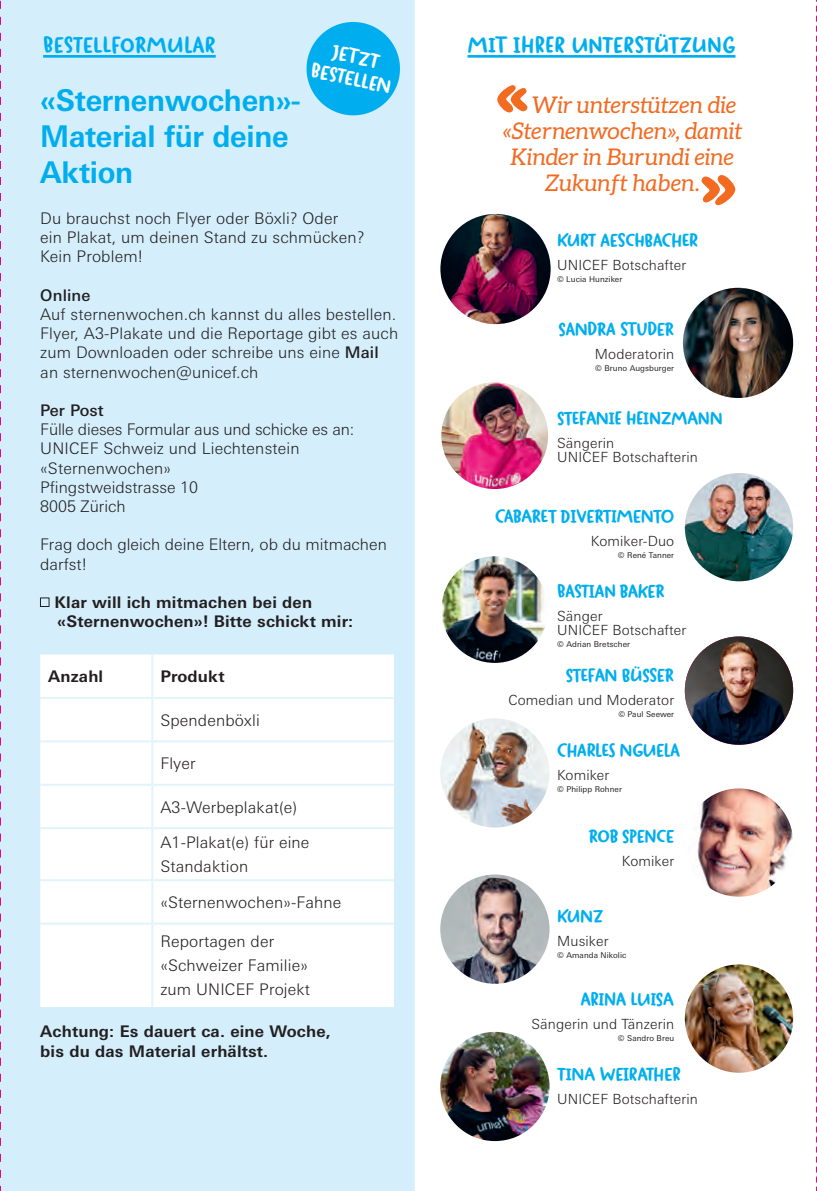
<style>
.page{position:relative;width:817px;height:1191px;background:#fff}
.page>*{position:absolute;margin:0;border:0;box-sizing:border-box;transform-origin:0 0}
.t1{font:700 30px/36px "Univers Next Pro";letter-spacing:-.01em;color:#00aeef;scale:.95 1}
.t2{font:italic 23px "Aleo";color:#f36a21}
.t3{font:700 22px "Duffy Script";letter-spacing:.02em;color:#00aeef}
.t4{font:700 20px/22px "Duffy Script";color:#fff;text-align:center}
.t5{font:700 18px "Duffy Script";letter-spacing:-.01em;color:#00aeef}
.t6{font:300 16px/19.2px "Univers Next Pro";letter-spacing:.01em;color:#231f20}
.t7{font:700 16px/19.2px "Univers Next Pro";letter-spacing:.01em;color:#231f20}
.t8{font:500 16px "Univers Next Pro";letter-spacing:.01em;color:#231f20}
.t9{font:300 14px/14px "Univers Next Pro";letter-spacing:.01em;color:#231f20}
.t10{font:8px "Univers Next Pro";letter-spacing:.01em;color:#231f20}
.s1{font-weight:500}
</style>
<div class="page">
<div style="left:1px;top:0;width:413px;height:1191px;background:#d4effb"></div>
<div style="left:40px;top:598px;width:9px;height:8px;border:1px solid #231f20"></div>
<svg style="left:40px;top:654px;width:354px;height:353px"></svg>
<hr style="left:151px;top:654px;width:2px;height:43px;background:#e1f4fc">
<hr style="left:40px;top:697px;width:112px;height:2px;background:#e1f4fc">
<hr style="left:40px;top:740px;width:112px;height:2px;background:#e1f4fc">
<hr style="left:40px;top:784px;width:112px;height:2px;background:#e1f4fc">
<hr style="left:40px;top:827px;width:112px;height:2px;background:#e1f4fc">
<hr style="left:40px;top:879px;width:112px;height:2px;background:#e1f4fc">
<hr style="left:151px;top:699px;width:2px;height:41px;background:#e1f4fc">
<hr style="left:151px;top:742px;width:2px;height:42px;background:#e1f4fc">
<hr style="left:151px;top:786px;width:2px;height:41px;background:#e1f4fc">
<hr style="left:151px;top:829px;width:2px;height:50px;background:#e1f4fc">
<hr style="left:151px;top:881px;width:2px;height:41px;background:#e1f4fc">
<hr style="left:152px;top:697px;width:242px;height:2px;background:#e1f4fc">
<hr style="left:152px;top:740px;width:242px;height:2px;background:#e1f4fc">
<hr style="left:152px;top:784px;width:242px;height:2px;background:#e1f4fc">
<hr style="left:152px;top:827px;width:242px;height:2px;background:#e1f4fc">
<hr style="left:152px;top:879px;width:242px;height:2px;background:#e1f4fc">
<hr style="left:40px;top:922px;width:112px;height:2px;background:#e1f4fc">
<hr style="left:151px;top:924px;width:2px;height:83px;background:#e1f4fc">
<hr style="left:152px;top:922px;width:242px;height:2px;background:#e1f4fc">
<hr style="left:43px;top:55px;width:173px;height:3px;background:#00aeef">
<svg style="left:701px;top:175px;width:34px;height:30px"></svg>
<svg style="left:302px;top:17px;width:102px;height:103px;background:#49c4f3"></svg>
<hr style="left:467px;top:55px;width:268px;height:3px;background:#00aeef">
<svg style="left:497px;top:85px;width:30px;height:27px"></svg>
<img style="left:441px;top:556px;width:107px;height:107px;border-radius:53px">
<img style="left:682px;top:288px;width:111px;height:110px;border-radius:55px">
<img style="left:440px;top:214px;width:110px;height:110px;border-radius:55px">
<img style="left:684px;top:473px;width:109px;height:108px;border-radius:54px">
<img style="left:684px;top:636px;width:109px;height:109px;border-radius:54px">
<img style="left:440px;top:718px;width:109px;height:109px;border-radius:55px">
<img style="left:684px;top:964px;width:109px;height:108px;border-radius:54px">
<img style="left:684px;top:788px;width:109px;height:108px;border-radius:54px">
<img style="left:440px;top:874px;width:109px;height:109px;border-radius:55px">
<img style="left:440px;top:1031px;width:109px;height:110px;border-radius:55px">
<img style="left:441px;top:382px;width:107px;height:107px;border-radius:53px">
<svg style="left:0;top:0;width:1px;height:1191px"></svg>
<h3 class="t3" style="left:43px;top:31px;width:174px">BESTELLFORMULAR</h3>
<p class="t4" style="left:318px;top:38px;width:82px;rotate:12deg">JETZT<br>BESTELLEN</p>
<h1 class="t1" style="left:40px;top:82px;width:275px">«Sternenwochen»-<br>Material für deine<br>Aktion</h1>
<p class="t6" style="left:40px;top:209px;width:326px">Du brauchst noch Flyer oder Böxli? Oder<br>ein Plakat, um deinen Stand zu schmücken?<br>Kein Problem!</p>
<p class="t8" style="left:40px;top:286px;width:52px">Online</p>
<p class="t6" style="left:40px;top:305px;width:359px">Auf sternenwochen.ch kannst du alles bestellen.<br>Flyer, A3-Plakate und die Reportage gibt es auch zum Downloaden oder schreibe uns eine <span class="s1">Mail </span>an sternenwochen@unicef.ch</p>
<p class="t8" style="left:40px;top:401px;width:65px">Per Post</p>
<p class="t6" style="left:40px;top:420px;width:315px">Fülle dieses Formular aus und schicke es an:<br>UNICEF Schweiz und Liechtenstein «Sternenwochen»<br>Pfingstweidstrasse 10<br>8005 Zürich</p>
<p class="t6" style="left:40px;top:535px;width:348px">Frag doch gleich deine Eltern, ob du mitmachen darfst!</p>
<p class="t7" style="left:55px;top:593px;width:300px">Klar will ich mitmachen bei den «Sternenwochen»! Bitte schickt mir:</p>
<p class="t7" style="left:48px;top:667px;width:56px">Anzahl</p>
<p class="t7" style="left:160px;top:667px;width:66px">Produkt</p>
<p class="t6" style="left:160px;top:710px;width:101px">Spendenböxli</p>
<p class="t6" style="left:160px;top:753px;width:37px">Flyer</p>
<p class="t6" style="left:160px;top:797px;width:138px">A3-Werbeplakat(e)</p>
<p class="t6" style="left:160px;top:830px;width:151px;line-height:24px">A1-Plakat(e) für eine<br>Standaktion</p>
<p class="t6" style="left:160px;top:892px;width:182px">«Sternenwochen»-Fahne</p>
<p class="t6" style="left:160px;top:929px;width:151px;line-height:24px">Reportagen der «Schweizer Familie» zum UNICEF Projekt</p>
<p class="t7" style="left:40px;top:1022px;width:292px">Achtung: Es dauert ca. eine Woche, bis du das Material erhältst.</p>
<h3 class="t3" style="left:467px;top:31px;width:269px">MIT IHRER UNTERSTÜTZUNG</h3>
<h2 class="t2" style="left:532px;top:92px;width:205px">Wir unterstützen die</h2>
<h2 class="t2" style="left:502px;top:118px;width:241px">«Sternenwochen», damit</h2>
<h2 class="t2" style="left:511px;top:144px;width:224px">Kinder in Burundi eine</h2>
<h2 class="t2" style="left:545px;top:170px;width:156px">Zukunft haben.</h2>
<p class="t5" style="left:557px;top:229px;width:143px">KURT AESCHBACHER</p>
<p class="t9" style="left:557px;top:258px;width:131px">UNICEF Botschafter</p>
<p class="t10" style="left:557px;top:275px;width:67px">© Lucia Hunziker</p>
<p class="t5" style="left:558px;top:318px;width:117px">SANDRA STUDER</p>
<p class="t9" style="left:594px;top:347px;width:81px">Moderatorin</p>
<p class="t10" style="left:595px;top:364px;width:80px">© Bruno Augsburger</p>
<p class="t5" style="left:557px;top:407px;width:167px">STEFANIE HEINZMANN</p>
<p class="t9" style="left:557px;top:436px;width:142px">Sängerin<br>UNICEF Botschafterin</p>
<p class="t5" style="left:495px;top:504px;width:180px">CABARET DIVERTIMENTO</p>
<p class="t9" style="left:590px;top:534px;width:85px">Komiker-Duo</p>
<p class="t10" style="left:618px;top:550px;width:58px">© René Tanner</p>
<p class="t5" style="left:557px;top:579px;width:109px">BASTIAN BAKER</p>
<p class="t9" style="left:557px;top:609px;width:131px">Sänger<br>UNICEF Botschafter</p>
<p class="t10" style="left:557px;top:639px;width:74px">© Adrian Bretscher</p>
<p class="t5" style="left:565px;top:664px;width:110px">STEFAN BÜSSER</p>
<p class="t9" style="left:508px;top:693px;width:167px">Comedian und Moderator</p>
<p class="t10" style="left:618px;top:710px;width:57px">© Paul Seewer</p>
<p class="t5" style="left:557px;top:738px;width:125px">CHARLES NGUELA</p>
<p class="t9" style="left:557px;top:768px;width:54px">Komiker</p>
<p class="t10" style="left:557px;top:784px;width:66px">© Philipp Rohner</p>
<p class="t5" style="left:589px;top:824px;width:87px">ROB SPENCE</p>
<p class="t9" style="left:621px;top:854px;width:54px">Komiker</p>
<p class="t5" style="left:557px;top:905px;width:48px">KUNZ</p>
<p class="t9" style="left:557px;top:934px;width:53px">Musiker</p>
<p class="t10" style="left:557px;top:951px;width:71px">© Amanda Nikolic</p>
<p class="t5" style="left:580px;top:987px;width:95px">ARINA LUISA</p>
<p class="t9" style="left:531px;top:1016px;width:144px">Sängerin und Tänzerin</p>
<p class="t10" style="left:617px;top:1033px;width:58px">© Sandro Breu</p>
<p class="t5" style="left:557px;top:1062px;width:126px">TINA WEIRATHER</p>
<p class="t9" style="left:557px;top:1091px;width:142px">UNICEF Botschafterin</p>
</div>
